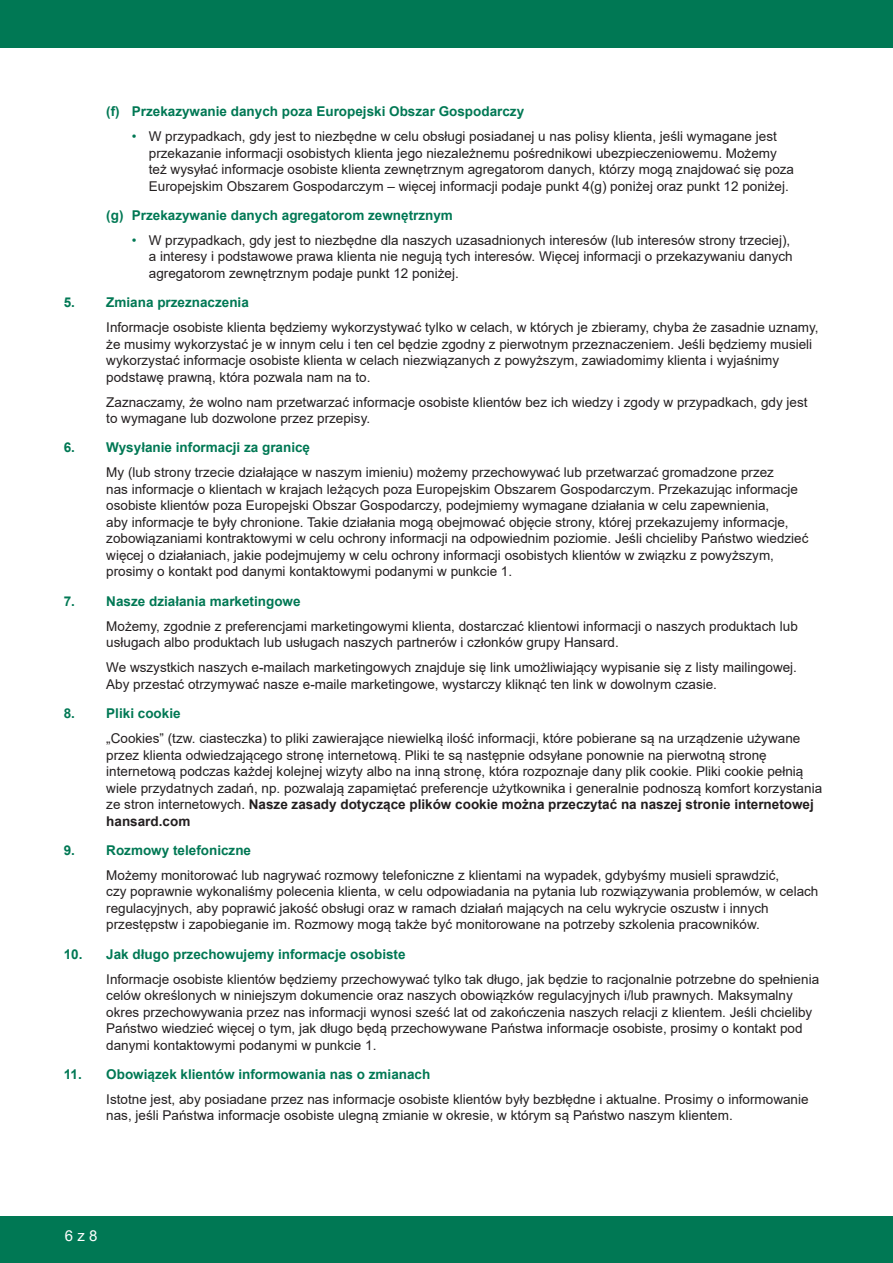
<style>
.page{position:relative;width:893px;height:1263px;background:#fff}
.page>*{position:absolute;margin:0;border:0;box-sizing:border-box;transform-origin:0 0}
.t1{font:15px "Arial";color:#fff}
.text{font:13.5px/16.5px "Arial";color:#231f20}
.green_subhead_number{font:700 13.5px "Arial";color:#007854}
.s1{color:#007854}
.s2{font-weight:700}
</style>
<div class="page">
<div style="left:0;top:0;width:893px;height:33px;background:#007854"></div>
<div style="left:0;top:19px;width:893px;height:29px;background:#007854"></div>
<div style="left:0;top:1216px;width:893px;height:47px;background:#007854"></div>
<p class="green_subhead_number" style="left:106px;top:102px;width:419px">(f) Przekazywanie danych poza Europejski Obszar Gospodarczy</p>
<p class="text" style="left:149px;top:128px;width:647px;text-indent:-17px"><span class="s1">•</span> W przypadkach, gdy jest to niezbędne w celu obsługi posiadanej u nas polisy klienta, jeśli wymagane jest przekazanie informacji osobistych klienta jego niezależnemu pośrednikowi ubezpieczeniowemu. Możemy też wysyłać informacje osobiste klienta zewnętrznym agregatorom danych, którzy mogą znajdować się poza Europejskim Obszarem Gospodarczym – więcej informacji podaje punkt 4(g) poniżej oraz punkt 12 poniżej.</p>
<p class="green_subhead_number" style="left:106px;top:206px;width:348px">(g) Przekazywanie danych agregatorom zewnętrznym</p>
<p class="text" style="left:149px;top:232px;width:645px;text-indent:-17px"><span class="s1">•</span> W przypadkach, gdy jest to niezbędne dla naszych uzasadnionych interesów (lub interesów strony trzeciej), a interesy i podstawowe prawa klienta nie negują tych interesów. Więcej informacji o przekazywaniu danych agregatorom zewnętrznym podaje punkt 12 poniżej.</p>
<p class="green_subhead_number" style="left:64px;top:293px;width:187px">5. Zmiana przeznaczenia</p>
<p class="text" style="left:106px;top:319px;width:714px">Informacje osobiste klienta będziemy wykorzystywać tylko w celach, w których je zbieramy, chyba że zasadnie uznamy, że musimy wykorzystać je w innym celu i ten cel będzie zgodny z pierwotnym przeznaczeniem. Jeśli będziemy musieli wykorzystać informacje osobiste klienta w celach niezwiązanych z powyższym, zawiadomimy klienta i wyjaśnimy podstawę prawną, która pozwala nam na to.</p>
<p class="text" style="left:106px;top:394px;width:703px">Zaznaczamy, że wolno nam przetwarzać informacje osobiste klientów bez ich wiedzy i zgody w przypadkach, gdy jest to wymagane lub dozwolone przez przepisy.</p>
<p class="green_subhead_number" style="left:64px;top:438px;width:248px">6. Wysyłanie informacji za granicę</p>
<p class="text" style="left:106px;top:464px;width:704px">My (lub strony trzecie działające w naszym imieniu) możemy przechowywać lub przetwarzać gromadzone przez<br>nas informacje o klientach w krajach leżących poza Europejskim Obszarem Gospodarczym. Przekazując informacje osobiste klientów poza Europejski Obszar Gospodarczy, podejmiemy wymagane działania w celu zapewnienia,<br>aby informacje te były chronione. Takie działania mogą obejmować objęcie strony, której przekazujemy informacje, zobowiązaniami kontraktowymi w celu ochrony informacji na odpowiednim poziomie. Jeśli chcieliby Państwo wiedzieć więcej o działaniach, jakie podejmujemy w celu ochrony informacji osobistych klientów w związku z powyższym, prosimy o kontakt pod danymi kontaktowymi podanymi w punkcie 1.</p>
<p class="green_subhead_number" style="left:64px;top:591px;width:238px">7. Nasze działania marketingowe</p>
<p class="text" style="left:106px;top:618px;width:693px">Możemy, zgodnie z preferencjami marketingowymi klienta, dostarczać klientowi informacji o naszych produktach lub usługach albo produktach lub usługach naszych partnerów i członków grupy Hansard.</p>
<p class="text" style="left:106px;top:659px;width:692px">We wszystkich naszych e-mailach marketingowych znajduje się link umożliwiający wypisanie się z listy mailingowej.<br>Aby przestać otrzymywać nasze e-maile marketingowe, wystarczy kliknąć ten link w dowolnym czasie.</p>
<p class="green_subhead_number" style="left:64px;top:704px;width:118px">8. Pliki cookie</p>
<p class="text" style="left:106px;top:730px;width:717px">„Cookies” (tzw. ciasteczka) to pliki zawierające niewielką ilość informacji, które pobierane są na urządzenie używane przez klienta odwiedzającego stronę internetową. Pliki te są następnie odsyłane ponownie na pierwotną stronę internetową podczas każdej kolejnej wizyty albo na inną stronę, która rozpoznaje dany plik cookie. Pliki cookie pełnią wiele przydatnych zadań, np. pozwalają zapamiętać preferencje użytkownika i generalnie podnoszą komfort korzystania ze stron internetowych. <span class="s2">Nasze zasady dotyczące plików cookie można przeczytać na naszej stronie internetowej hansard.com</span></p>
<p class="green_subhead_number" style="left:64px;top:840px;width:189px">9. Rozmowy telefoniczne</p>
<p class="text" style="left:106px;top:867px;width:714px">Możemy monitorować lub nagrywać rozmowy telefoniczne z klientami na wypadek, gdybyśmy musieli sprawdzić,<br>czy poprawnie wykonaliśmy polecenia klienta, w celu odpowiadania na pytania lub rozwiązywania problemów, w celach regulacyjnych, aby poprawić jakość obsługi oraz w ramach działań mających na celu wykrycie oszustw i innych przestępstw i zapobieganie im. Rozmowy mogą także być monitorowane na potrzeby szkolenia pracowników.</p>
<p class="green_subhead_number" style="left:64px;top:944px;width:343px">10. Jak długo przechowujemy informacje osobiste</p>
<p class="text" style="left:106px;top:970px;width:714px">Informacje osobiste klientów będziemy przechowywać tylko tak długo, jak będzie to racjonalnie potrzebne do spełnienia celów określonych w niniejszym dokumencie oraz naszych obowiązków regulacyjnych i/lub prawnych. Maksymalny okres przechowywania przez nas informacji wynosi sześć lat od zakończenia naszych relacji z klientem. Jeśli chcieliby Państwo wiedzieć więcej o tym, jak długo będą przechowywane Państwa informacje osobiste, prosimy o kontakt pod danymi kontaktowymi podanymi w punkcie 1.</p>
<p class="green_subhead_number" style="left:64px;top:1064px;width:368px">11. Obowiązek klientów informowania nas o zmianach</p>
<p class="text" style="left:106px;top:1091px;width:704px">Istotne jest, aby posiadane przez nas informacje osobiste klientów były bezbłędne i aktualne. Prosimy o informowanie nas, jeśli Państwa informacje osobiste ulegną zmianie w okresie, w którym są Państwo naszym klientem.</p>
<p class="t1" style="left:65px;top:1225px;width:34px">6 z 8</p>
</div>
